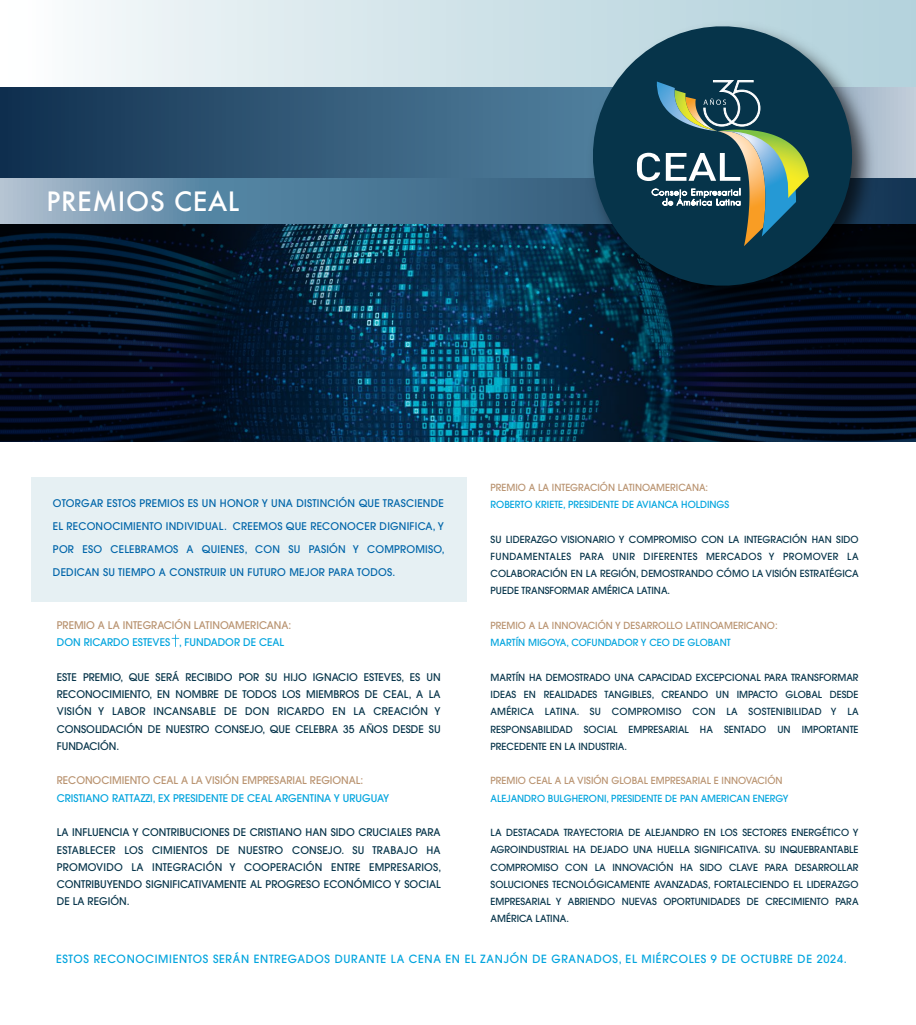
<style>
.page{position:relative;width:916px;height:1025px;background:#fff}
.page>*{position:absolute;margin:0;border:0;box-sizing:border-box;transform-origin:0 0}
.t1{font:500 25.88px "Futura";letter-spacing:.025em;color:#fff}
.t2{font:500 11.25px "ITC Avant Garde Pro";letter-spacing:.06em;color:#01a4de}
.t3{font:500 10.5px/17.2px "ITC Avant Garde Pro";color:#06344a;text-align:justify}
.t4{font:500 10.5px/22.8px "ITC Avant Garde Pro";letter-spacing:.02em;color:#0065a9;text-align:justify}
.t5{font:500 10.5px "ITC Avant Garde Pro";color:#01a4de}
.t6{font:500 10.5px "ITC Avant Garde Pro";color:#b99370}
.t7{font:500 9.75px/17.2px "ITC Avant Garde Pro";color:#06344a;text-align:justify}
.t8{font:500 9.75px "ITC Avant Garde Pro";color:#b99370}
.t9{font:500 9.75px "ITC Avant Garde Pro";color:#01a4de}
</style>
<div class="page">
<img style="left:353px;top:223px;width:207px;height:218px">
<svg style="left:0;top:223px;width:353px;height:219px;background:#04162b"></svg>
<svg style="left:560px;top:223px;width:356px;height:219px;background:#03152a"></svg>
<div style="left:8px;top:0;width:908px;height:145px;background:linear-gradient(to right,#f7fafb,#afcfda)"></div>
<svg style="left:0;top:87px;width:916px;height:92px;background:#385d7b"></svg>
<svg style="left:0;top:179px;width:916px;height:44px;background:#5a819d"></svg>
<img style="left:582px;top:15px;width:300px;height:301px">
<svg style="left:580px;top:14px;width:285px;height:284px;background:#335567"></svg>
<svg style="left:637px;top:80px;width:172px;height:166px;background:#3b6065"></svg>
<div style="left:31px;top:477px;width:435px;height:124px;background:#e6f0f3"></div>
<svg style="left:172px;top:634px;width:7px;height:12px"></svg>
<h1 class="t1" style="left:47px;top:184px;width:194px">PREMIOS CEAL</h1>
<p class="t4" style="left:53px;top:492px;width:393px">OTORGAR ESTOS PREMIOS ES UN HONOR Y UNA DISTINCIÓN QUE TRASCIENDE EL RECONOCIMIENTO INDIVIDUAL. CREEMOS QUE RECONOCER DIGNIFICA, Y POR ESO CELEBRAMOS A QUIENES, CON SU PASIÓN Y COMPROMISO, DEDICAN SU TIEMPO A CONSTRUIR UN FUTURO MEJOR PARA TODOS.</p>
<p class="t6" style="left:57px;top:618px;width:236px">PREMIO A LA INTEGRACIÓN LATINOAMERICANA:</p>
<p class="t5" style="left:57px;top:635px;width:229px">DON RICARDO ESTEVES , FUNDADOR DE CEAL</p>
<p class="t3" style="left:57px;top:668px;width:385px">ESTE PREMIO, QUE SERÁ RECIBIDO POR SU HIJO IGNACIO ESTEVES, ES UN RECONOCIMIENTO, EN NOMBRE DE TODOS LOS MIEMBROS DE CEAL, A LA VISIÓN Y LABOR INCANSABLE DE DON RICARDO EN LA CREACIÓN Y CONSOLIDACIÓN DE NUESTRO CONSEJO, QUE CELEBRA 35 AÑOS DESDE SU FUNDACIÓN.</p>
<p class="t6" style="left:57px;top:773px;width:308px">RECONOCIMIENTO CEAL A LA VISIÓN EMPRESARIAL REGIONAL:</p>
<p class="t5" style="left:57px;top:790px;width:334px">CRISTIANO RATTAZZI, EX PRESIDENTE DE CEAL ARGENTINA Y URUGUAY</p>
<p class="t3" style="left:57px;top:823px;width:386px">LA INFLUENCIA Y CONTRIBUCIONES DE CRISTIANO HAN SIDO CRUCIALES PARA ESTABLECER LOS CIMIENTOS DE NUESTRO CONSEJO. SU TRABAJO HA PROMOVIDO LA INTEGRACIÓN Y COOPERACIÓN ENTRE EMPRESARIOS, CONTRIBUYENDO SIGNIFICATIVAMENTE AL PROGRESO ECONÓMICO Y SOCIAL DE LA REGIÓN.</p>
<p class="t8" style="left:490px;top:481px;width:219px">PREMIO A LA INTEGRACIÓN LATINOAMERICANA:</p>
<p class="t9" style="left:490px;top:498px;width:240px">ROBERTO KRIETE, PRESIDENTE DE AVIANCA HOLDINGS</p>
<p class="t7" style="left:490px;top:530px;width:369px">SU LIDERAZGO VISIONARIO Y COMPROMISO CON LA INTEGRACIÓN HAN SIDO FUNDAMENTALES PARA UNIR DIFERENTES MERCADOS Y PROMOVER LA COLABORACIÓN EN LA REGIÓN, DEMOSTRANDO CÓMO LA VISIÓN ESTRATÉGICA PUEDE TRANSFORMAR AMÉRICA LATINA.</p>
<p class="t8" style="left:490px;top:619px;width:289px">PREMIO A LA INNOVACIÓN Y DESARROLLO LATINOAMERICANO:</p>
<p class="t9" style="left:490px;top:636px;width:242px">MARTÍN MIGOYA, COFUNDADOR Y CEO DE GLOBANT</p>
<p class="t7" style="left:490px;top:668px;width:369px">MARTÍN HA DEMOSTRADO UNA CAPACIDAD EXCEPCIONAL PARA TRANSFORMAR IDEAS EN REALIDADES TANGIBLES, CREANDO UN IMPACTO GLOBAL DESDE AMÉRICA LATINA. SU COMPROMISO CON LA SOSTENIBILIDAD Y LA RESPONSABILIDAD SOCIAL EMPRESARIAL HA SENTADO UN IMPORTANTE PRECEDENTE EN LA INDUSTRIA.</p>
<p class="t8" style="left:490px;top:774px;width:293px">PREMIO CEAL A LA VISIÓN GLOBAL EMPRESARIAL E INNOVACIÓN</p>
<p class="t9" style="left:490px;top:791px;width:299px">ALEJANDRO BULGHERONI, PRESIDENTE DE PAN AMERICAN ENERGY</p>
<p class="t7" style="left:490px;top:823px;width:369px">LA DESTACADA TRAYECTORIA DE ALEJANDRO EN LOS SECTORES ENERGÉTICO Y AGROINDUSTRIAL HA DEJADO UNA HUELLA SIGNIFICATIVA. SU INQUEBRANTABLE COMPROMISO CON LA INNOVACIÓN HA SIDO CLAVE PARA DESARROLLAR SOLUCIONES TECNOLÓGICAMENTE AVANZADAS, FORTALECIENDO EL LIDERAZGO EMPRESARIAL Y ABRIENDO NUEVAS OPORTUNIDADES DE CRECIMIENTO PARA AMÉRICA LATINA.</p>
<p class="t2" style="left:56px;top:950px;width:792px">ESTOS RECONOCIMIENTOS SERÁN ENTREGADOS DURANTE LA CENA EN EL ZANJÓN DE GRANADOS, EL MIÉRCOLES 9 DE OCTUBRE DE 2024.</p>
</div>
